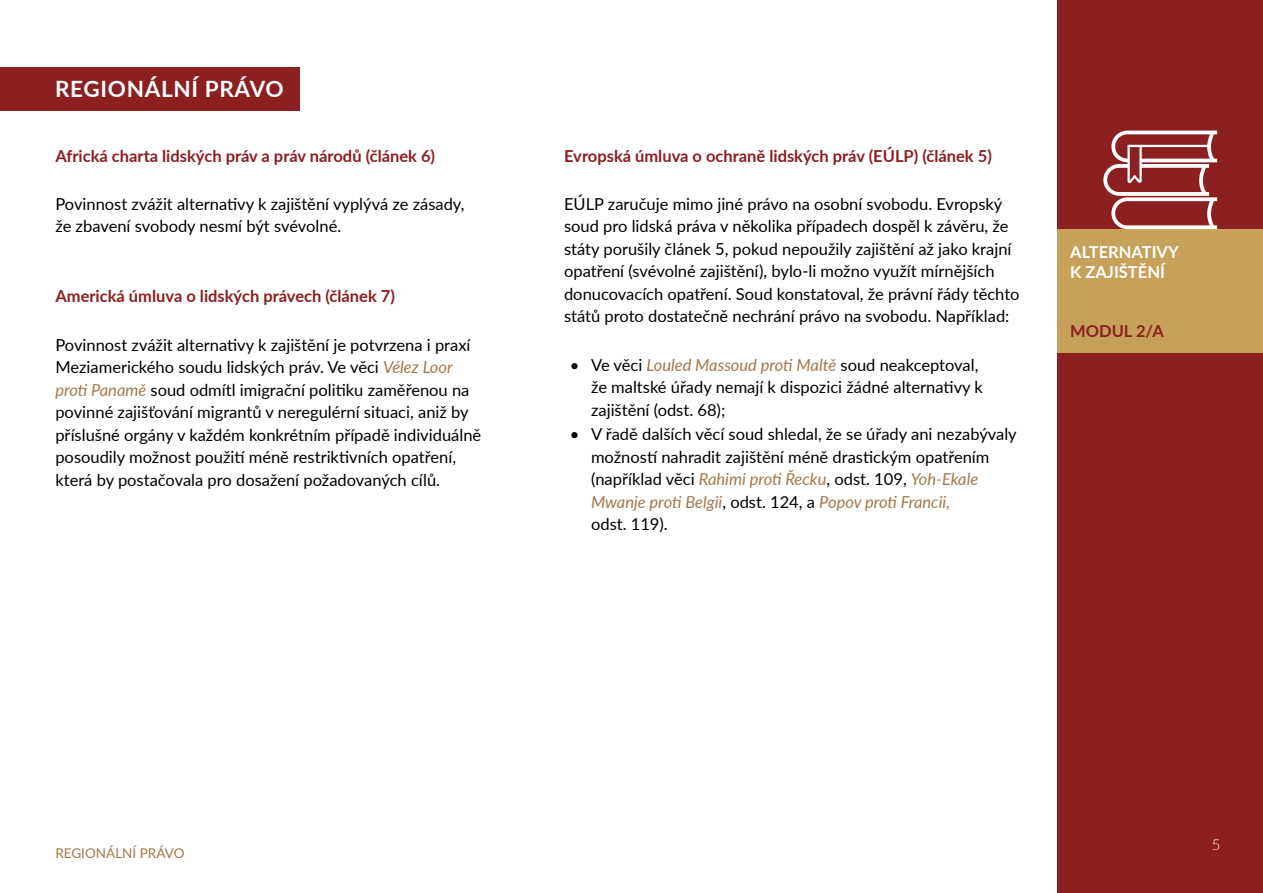
<style>
.page{position:relative;width:1263px;height:893px;background:#fff}
.page>*{position:absolute;margin:0;border:0;box-sizing:border-box;transform-origin:0 0}
.t1{font:700 22.5px "Lato";letter-spacing:.03em;color:#fff}
.t2{font:16.5px/22.5px "Lato";color:#000}
.t3{font:700 16.5px "Lato";color:#8c1f1f}
.t4{font:700 16.5px/19.8px "Lato";color:#fff}
.t5{font:300 15px "Lato";color:#fff}
.t6{font:13.5px "Lato";color:#a6764b}
.s1{font-style:italic;color:#a6764b}
</style>
<div class="page">
<div style="left:0;top:67px;width:300px;height:44px;background:#8c1f1f"></div>
<div style="left:1057px;top:0;width:206px;height:893px;background:#8c1f1f"></div>
<div style="left:1057px;top:229px;width:206px;height:124px;background:#c7a15a"></div>
<svg style="left:1103px;top:131px;width:114px;height:98px"></svg>
<h1 class="t1" style="left:55px;top:72px;width:60px">Region</h1>
<h1 class="t1" style="left:145px;top:72px;width:30px">ální</h1>
<h1 class="t1" style="left:205px;top:72px;width:63px">právo</h1>
<p class="t3" style="left:55px;top:143px;width:381px">Africká charta lidských práv a práv národů (článek 6)</p>
<p class="t2" style="left:55px;top:192px;width:411px">Povinnost zvážit alternativy k zajištění vyplývá ze zásady, že zbavení svobody nesmí být svévolné.</p>
<p class="t3" style="left:55px;top:284px;width:341px">Americká úmluva o lidských právech (článek 7)</p>
<p class="t2" style="left:55px;top:333px;width:427px">Povinnost zvážit alternativy k zajištění je potvrzena i praxí Meziamerického soudu lidských práv. Ve věci <span class="s1">Vélez Loor proti Panamě</span> soud odmítl imigrační politiku zaměřenou na povinné zajišťování migrantů v neregulérní situaci, aniž by příslušné orgány v každém konkrétním případě individuálně posoudily možnost použití méně restriktivních opatření, která by postačovala pro dosažení požadovaných cílů.</p>
<p class="t3" style="left:564px;top:143px;width:429px">Evropská úmluva o ochraně lidských práv (EÚLP) (článek 5)</p>
<p class="t2" style="left:564px;top:192px;width:457px">EÚLP zaručuje mimo jiné právo na osobní svobodu. Evropský soud pro lidská práva v několika případech dospěl k závěru, že státy porušily článek 5, pokud nepoužily zajištění až jako krajní opatření (svévolné zajištění), bylo-li možno využít mírnějších donucovacích opatření. Soud konstatoval, že právní řády těchto států proto dostatečně nechrání právo na svobodu. Například:</p>
<p class="t2" style="left:591px;top:353px;width:393px;text-indent:-21px">• Ve věci <span class="s1">Louled Massoud proti Maltě</span> soud neakceptoval, že maltské úřady nemají k dispozici žádné alternativy k zajištění (odst. 68);</p>
<p class="t2" style="left:591px;top:422px;width:427px;text-indent:-21px">• V řadě dalších věcí soud shledal, že se úřady ani nezabývaly možností nahradit zajištění méně drastickým opatřením (například věci <span class="s1">Rahimi proti Řecku</span>, odst. 109, <span class="s1">Yoh-Ekale Mwanje proti Belgii</span>, odst. 124, a <span class="s1">Popov proti Francii,<br></span>odst. 119).</p>
<p class="t4" style="left:1070px;top:241px;width:110px">ALTERNATIVY<br>K ZAJIŠTĚNÍ</p>
<p class="t3" style="left:1070px;top:319px;width:95px">MODUL 2/A</p>
<p class="t6" style="left:55px;top:844px;width:131px">Regionální právo</p>
<p class="t5" style="left:1212px;top:835px;width:10px">5</p>
</div>
